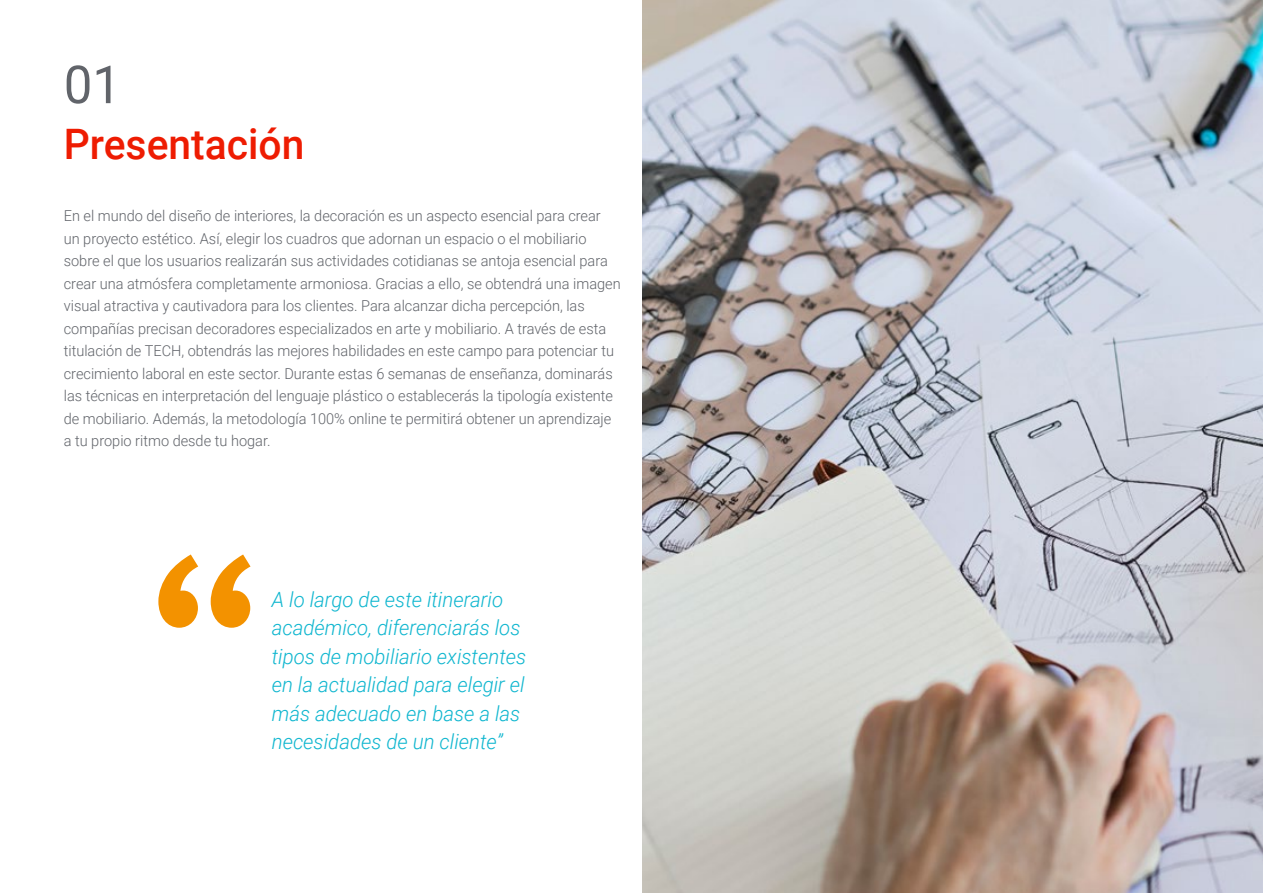
<style>
.page{position:relative;width:1263px;height:893px;background:#fff}
.page>*{position:absolute;margin:0;border:0;box-sizing:border-box;transform-origin:0 0}
.t1{font:52.5px "Roboto";color:#61646a}
.t2{font:500 42px "Roboto";color:#ee1c02}
.t3{font:italic 300 21px/28.5px "Roboto";color:#0fb6cf}
.t4{font:300 15px/22.5px "Roboto";color:#61646a}
</style>
<div class="page">
<svg style="left:158px;top:554px;width:92px;height:74px"></svg>
<img style="left:642px;top:0;width:621px;height:893px">
<h1 class="t1" style="left:64px;top:48px;width:59px">01</h1>
<h2 class="t2" style="left:64px;top:115px;width:242px">Presentación</h2>
<p class="t4" style="left:64px;top:204px;width:558px">En el mundo del diseño de interiores, la decoración es un aspecto esencial para crear<br>un proyecto estético. Así, elegir los cuadros que adornan un espacio o el mobiliario sobre el que los usuarios realizarán sus actividades cotidianas se antoja esencial para crear una atmósfera completamente armoniosa. Gracias a ello, se obtendrá una imagen visual atractiva y cautivadora para los clientes. Para alcanzar dicha percepción, las compañías precisan decoradores especializados en arte y mobiliario. A través de esta titulación de TECH, obtendrás las mejores habilidades en este campo para potenciar tu crecimiento laboral en este sector. Durante estas 6 semanas de enseñanza, dominarás las técnicas en interpretación del lenguaje plástico o establecerás la tipología existente de mobiliario. Además, la metodología 100% online te permitirá obtener un aprendizaje a tu propio ritmo desde tu hogar.</p>
<h3 class="t3" style="left:272px;top:584px;width:256px">A lo largo de este itinerario académico, diferenciarás los tipos de mobiliario existentes en la actualidad para elegir el más adecuado en base a las necesidades de un cliente”</h3>
</div>
